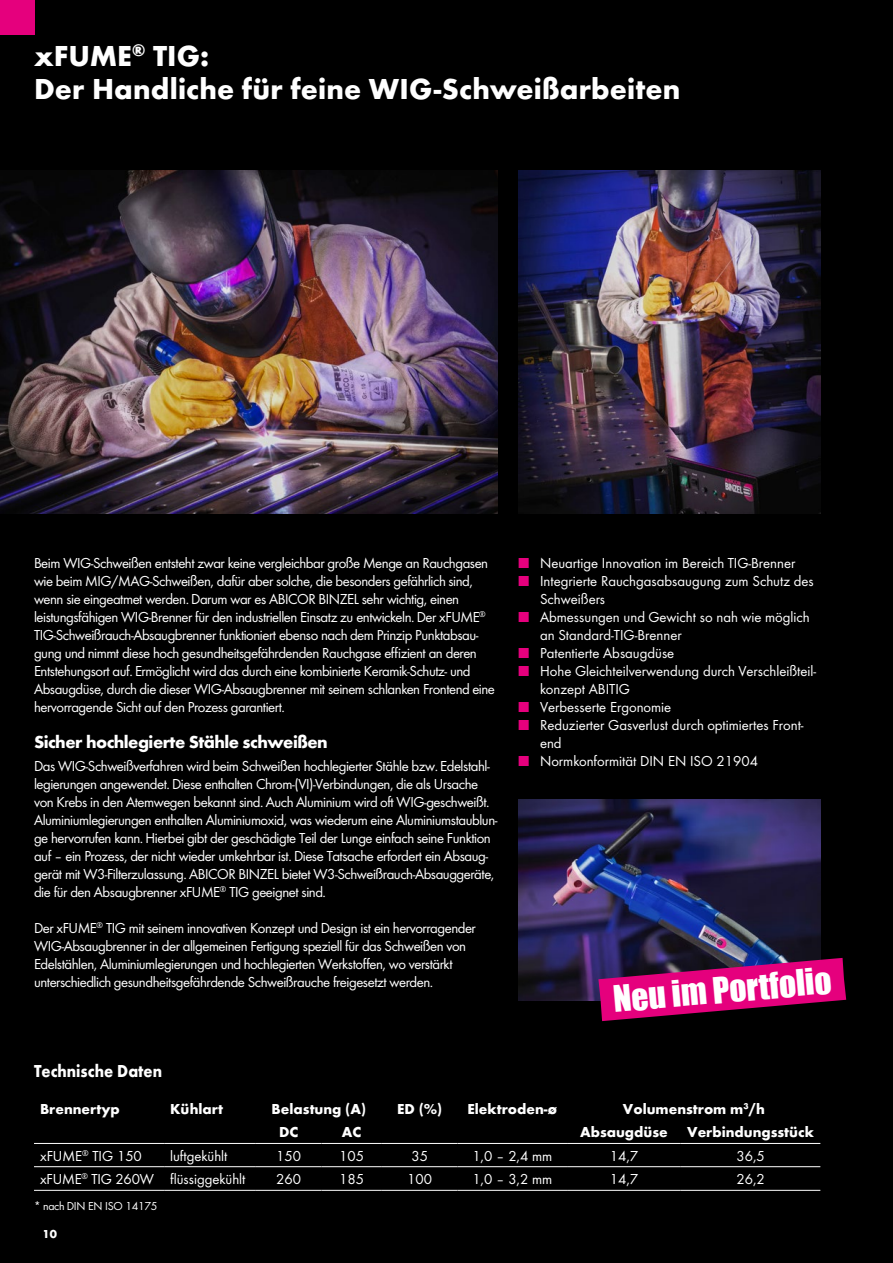
<style>
.page{position:relative;width:893px;height:1263px;background:#000}
.page>*{position:absolute;margin:0;border:0;box-sizing:border-box;transform-origin:0 0}
.t1{font:33.6px "Impact";color:#fff}
.t2{font:700 30px/33px "Futura TOT";letter-spacing:.005em;color:#fff}
.t3{font:700 18px "Futura TOT";letter-spacing:-.03em;color:#fff}
.t4{font:700 18px "Futura TOT";color:#fff;scale:.89 1}
.t5{font:15px/18px "Futura TOT Boo";letter-spacing:-.03em;color:#fff}
.t6{font:15px/18px "Futura TOT Boo";color:#fff}
.t7{font:700 15px "Futura TOT";color:#fff}
.t8{font:15px "Futura TOT Boo";letter-spacing:-.005em;color:#fff}
.t9{font:12px "Futura TOT Boo";letter-spacing:-.02em;color:#fff}
.t10{font:700 12px "Futura TOT";color:#fff}
.s1{color:#e5007d}
</style>
<div class="page">
<div style="left:0;top:0;width:34px;height:34px;background:#e5007d"></div>
<hr style="left:34px;top:1143px;width:130px;height:1px;background:#fff">
<hr style="left:164px;top:1143px;width:92px;height:1px;background:#fff">
<hr style="left:256px;top:1143px;width:65px;height:1px;background:#fff">
<hr style="left:321px;top:1143px;width:61px;height:1px;background:#fff">
<hr style="left:382px;top:1143px;width:76px;height:1px;background:#fff">
<hr style="left:458px;top:1143px;width:109px;height:1px;background:#fff">
<hr style="left:567px;top:1143px;width:114px;height:1px;background:#fff">
<hr style="left:681px;top:1143px;width:139px;height:1px;background:#fff">
<hr style="left:34px;top:1190px;width:130px;height:1px;background:#fff">
<hr style="left:164px;top:1190px;width:92px;height:1px;background:#fff">
<hr style="left:256px;top:1190px;width:65px;height:1px;background:#fff">
<hr style="left:321px;top:1190px;width:61px;height:1px;background:#fff">
<hr style="left:382px;top:1190px;width:76px;height:1px;background:#fff">
<hr style="left:458px;top:1190px;width:109px;height:1px;background:#fff">
<hr style="left:567px;top:1190px;width:114px;height:1px;background:#fff">
<hr style="left:681px;top:1190px;width:139px;height:1px;background:#fff">
<hr style="left:34px;top:1166px;width:130px;height:1px;background:#fff">
<hr style="left:164px;top:1166px;width:92px;height:1px;background:#fff">
<hr style="left:256px;top:1166px;width:65px;height:1px;background:#fff">
<hr style="left:321px;top:1166px;width:61px;height:1px;background:#fff">
<hr style="left:382px;top:1166px;width:76px;height:1px;background:#fff">
<hr style="left:458px;top:1166px;width:109px;height:1px;background:#fff">
<hr style="left:567px;top:1166px;width:114px;height:1px;background:#fff">
<hr style="left:681px;top:1166px;width:139px;height:1px;background:#fff">
<img style="left:0;top:170px;width:497px;height:343px">
<img style="left:519px;top:170px;width:302px;height:343px">
<img style="left:519px;top:799px;width:302px;height:201px">
<svg style="left:598px;top:958px;width:248px;height:63px"></svg>
<h2 class="t2" style="left:34px;top:39px;width:648px">xFUME<sup>®</sup> TIG:<br>Der Handliche für feine WIG-Schweißarbeiten</h2>
<p class="t5" style="left:34px;top:554px;width:462px">Beim WIG-Schweißen entsteht zwar keine vergleichbar große Menge an Rauchgasen wie beim MIG/MAG-Schweißen, dafür aber solche, die besonders gefährlich sind, wenn sie eingeatmet werden. Darum war es ABICOR BINZEL sehr wichtig, einen leistungsfähigen WIG-Brenner für den industriellen Einsatz zu entwickeln. Der xFUME<sup>® </sup>TIG-Schweißrauch-Absaugbrenner funktioniert ebenso nach dem Prinzip Punktabsau&shy;gung und nimmt diese hoch gesundheitsgefährdenden Rauchgase effizient an deren Entstehungsort auf. Ermöglicht wird das durch eine kombinierte Keramik-Schutz- und Absaugdüse, durch die dieser WIG-Absaugbrenner mit seinem schlanken Frontend eine hervorragende Sicht auf den Prozess garantiert.</p>
<p class="t3" style="left:34px;top:731px;width:295px">Sicher hochlegierte Stähle schweißen</p>
<p class="t5" style="left:34px;top:757px;width:465px">Das WIG-Schweißverfahren wird beim Schweißen hochlegierter Stähle bzw. Edelstahl&shy;legierungen angewendet. Diese enthalten Chrom-(VI)-Verbindungen, die als Ursache von Krebs in den Atemwegen bekannt sind. Auch Aluminium wird oft WIG-geschweißt.<br>Aluminiumlegierungen enthalten Aluminiumoxid, was wiederum eine Aluminiumstaublun&shy;ge hervorrufen kann. Hierbei gibt der geschädigte Teil der Lunge einfach seine Funktion auf – ein Prozess, der nicht wieder umkehrbar ist. Diese Tatsache erfordert ein Absaug&shy;gerät mit W3-Filterzulassung. ABICOR BINZEL bietet W3-Schweißrauch-Absauggeräte, die für den Absaugbrenner xFUME<sup>®</sup> TIG geeignet sind.</p>
<p class="t5" style="left:34px;top:919px;width:443px">Der xFUME<sup>®</sup> TIG mit seinem innovativen Konzept und Design ist ein hervorragender WIG-Absaugbrenner in der allgemeinen Fertigung speziell für das Schweißen von Edelstählen, Aluminiumlegierungen und hochlegierten Werkstoffen, wo verstärkt unterschiedlich gesundheitsgefährdende Schweißrauche freigesetzt werden.</p>
<p class="t4" style="left:34px;top:1060px;width:145px">Technische Daten</p>
<p class="t6" style="left:519px;top:554px;width:278px"><span class="s1">■</span> Neuartige Innovation im Bereich TIG-Brenner</p>
<p class="t6" style="left:540px;top:572px;width:275px;text-indent:-21px"><span class="s1">■</span> Integrierte Rauchgasabsaugung zum Schutz des<br>Schweißers</p>
<p class="t6" style="left:540px;top:608px;width:271px;text-indent:-21px"><span class="s1">■</span> Abmessungen und Gewicht so nah wie möglich an Standard-TIG-Brenner</p>
<p class="t6" style="left:519px;top:644px;width:157px"><span class="s1">■</span> Patentierte Absaugdüse</p>
<p class="t6" style="left:540px;top:662px;width:278px;text-indent:-21px"><span class="s1">■</span> Hohe Gleichteilverwendung durch Verschleißteil&shy;konzept ABITIG</p>
<p class="t6" style="left:519px;top:698px;width:154px"><span class="s1">■</span> Verbesserte Ergonomie</p>
<p class="t6" style="left:540px;top:716px;width:265px;text-indent:-21px"><span class="s1">■</span> Reduzierter Gasverlust durch optimiertes Front&shy;end</p>
<p class="t6" style="left:519px;top:752px;width:241px"><span class="s1">■</span> Normkonformität DIN EN ISO 21904</p>
<h1 class="t1" style="left:611px;top:973px;width:220px;rotate:-5deg">Neu im Portfolio</h1>
<p class="t7" style="left:40px;top:1099px;width:81px">Brennertyp</p>
<p class="t7" style="left:170px;top:1099px;width:54px">Kühlart</p>
<p class="t7" style="left:272px;top:1099px;width:96px">Belastung (A)</p>
<p class="t7" style="left:397px;top:1099px;width:47px">ED (%)</p>
<p class="t7" style="left:468px;top:1099px;width:91px">Elektroden-ø</p>
<p class="t7" style="left:623px;top:1099px;width:143px">Volumenstrom m<sup>3</sup>/h</p>
<p class="t7" style="left:279px;top:1123px;width:21px">DC</p>
<p class="t7" style="left:342px;top:1123px;width:21px">AC</p>
<p class="t7" style="left:580px;top:1123px;width:89px">Absaugdüse</p>
<p class="t7" style="left:687px;top:1123px;width:128px">Verbindungsstück</p>
<p class="t6" style="left:40px;top:1146px;width:103px">xFUME<sup>®</sup> TIG 150</p>
<p class="t6" style="left:170px;top:1146px;width:59px">luftgekühlt</p>
<p class="t5" style="left:276px;top:1146px;width:26px">150</p>
<p class="t5" style="left:339px;top:1146px;width:26px">105</p>
<p class="t5" style="left:411px;top:1146px;width:18px">35</p>
<p class="t5" style="left:472px;top:1146px;width:81px">1,0 – 2,4 mm</p>
<p class="t5" style="left:610px;top:1146px;width:30px">14,7</p>
<p class="t5" style="left:736px;top:1146px;width:30px">36,5</p>
<p class="t8" style="left:40px;top:1170px;width:207px">xFUME<sup>®</sup> TIG 260W flüssiggekühlt</p>
<p class="t5" style="left:276px;top:1170px;width:26px">260</p>
<p class="t5" style="left:339px;top:1170px;width:26px">185</p>
<p class="t5" style="left:407px;top:1170px;width:26px">100</p>
<p class="t5" style="left:472px;top:1170px;width:81px">1,0 – 3,2 mm</p>
<p class="t5" style="left:610px;top:1170px;width:30px">14,7</p>
<p class="t5" style="left:736px;top:1170px;width:30px">26,2</p>
<p class="t9" style="left:34px;top:1199px;width:125px">* nach DIN EN ISO 14175</p>
<p class="t10" style="left:43px;top:1227px;width:16px">10</p>
</div>
